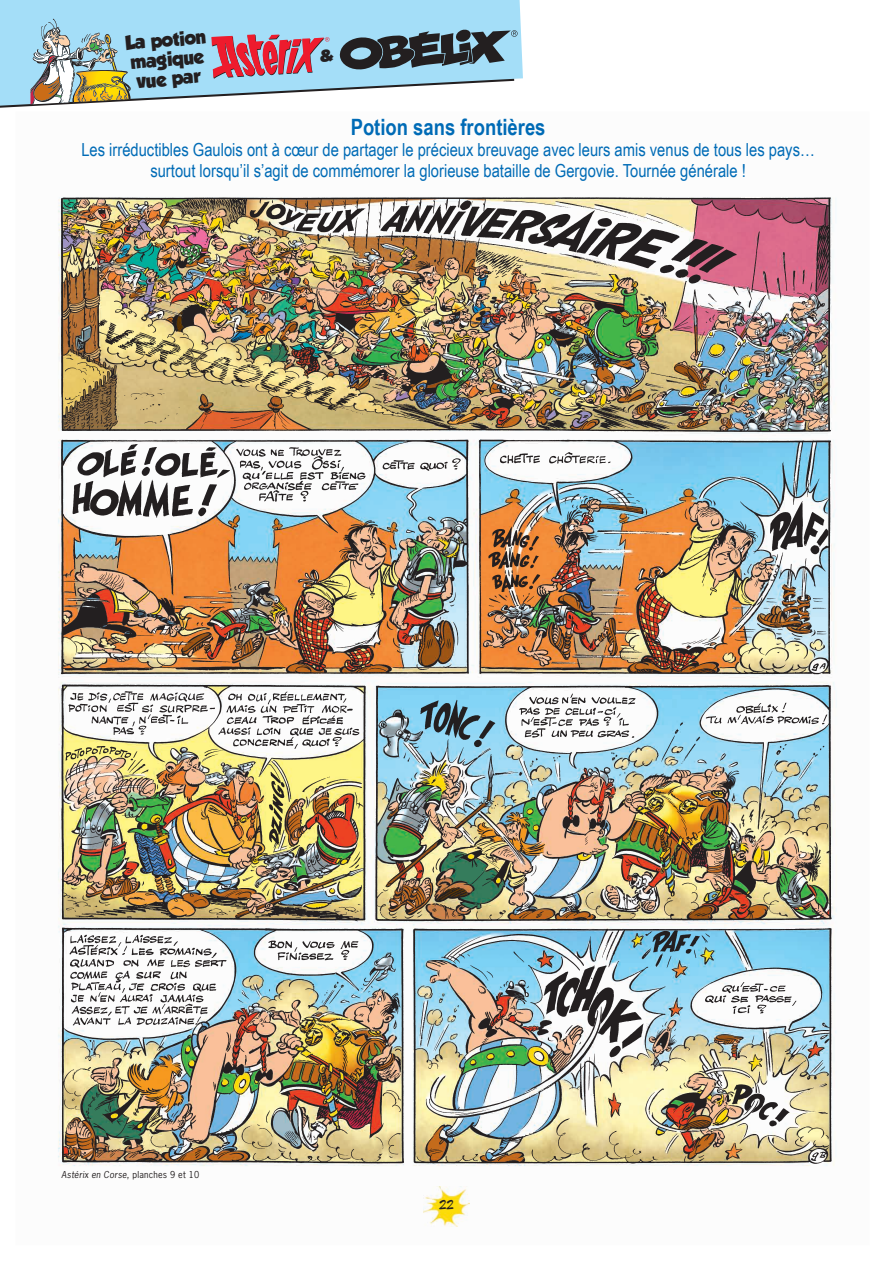
<style>
.page{position:relative;width:893px;height:1263px;background:#fff}
.page>*{position:absolute;margin:0;border:0;box-sizing:border-box;transform-origin:0 0}
.t1{font:700 22.5px "Arial Narrow";color:#006bb6}
.t2{font:18px/21px "Arial Narrow";color:#006bb6;text-align:center}
.t3{font:17.7px/19.5px "GROBOLD";color:#231f20}
.t4{font:12px "Uderzo";color:#231f20}
.t5{font:italic 9px "News Gothic Std";letter-spacing:.02em;color:#231f20}
.s1{font-style:normal}
</style>
<div class="page">
<img style="left:58px;top:197px;width:779px;height:1030px">
<svg style="left:0;top:0;width:523px;height:106px;fill:#a4def8"></svg>
<svg style="left:30px;top:19px;width:101px;height:85px;background:#a8b6a6"></svg>
<img style="left:424px;top:1187px;width:45px;height:39px">
<svg style="left:211px;top:29px;width:307px;height:50px;background:#8c899b"></svg>
<p class="t3" style="left:124px;top:34px;width:83px;rotate:-5deg">La potion magique vue par</p>
<p class="t1" style="left:351px;top:110px;width:196px">Potion sans frontières</p>
<p class="t2" style="left:81px;top:139px;width:735px">Les irréductibles Gaulois ont à cœur de partager le précieux breuvage avec leurs amis venus de tous les pays… surtout lorsqu’il s’agit de commémorer la glorieuse bataille de Gergovie. Tournée générale !</p>
<p class="t5" style="left:62px;top:1168px;width:139px">Astérix en Corse<span class="s1">, planches 9 et 10</span></p>
<p class="t4" style="left:439px;top:1197px;width:16px">22</p>
</div>
